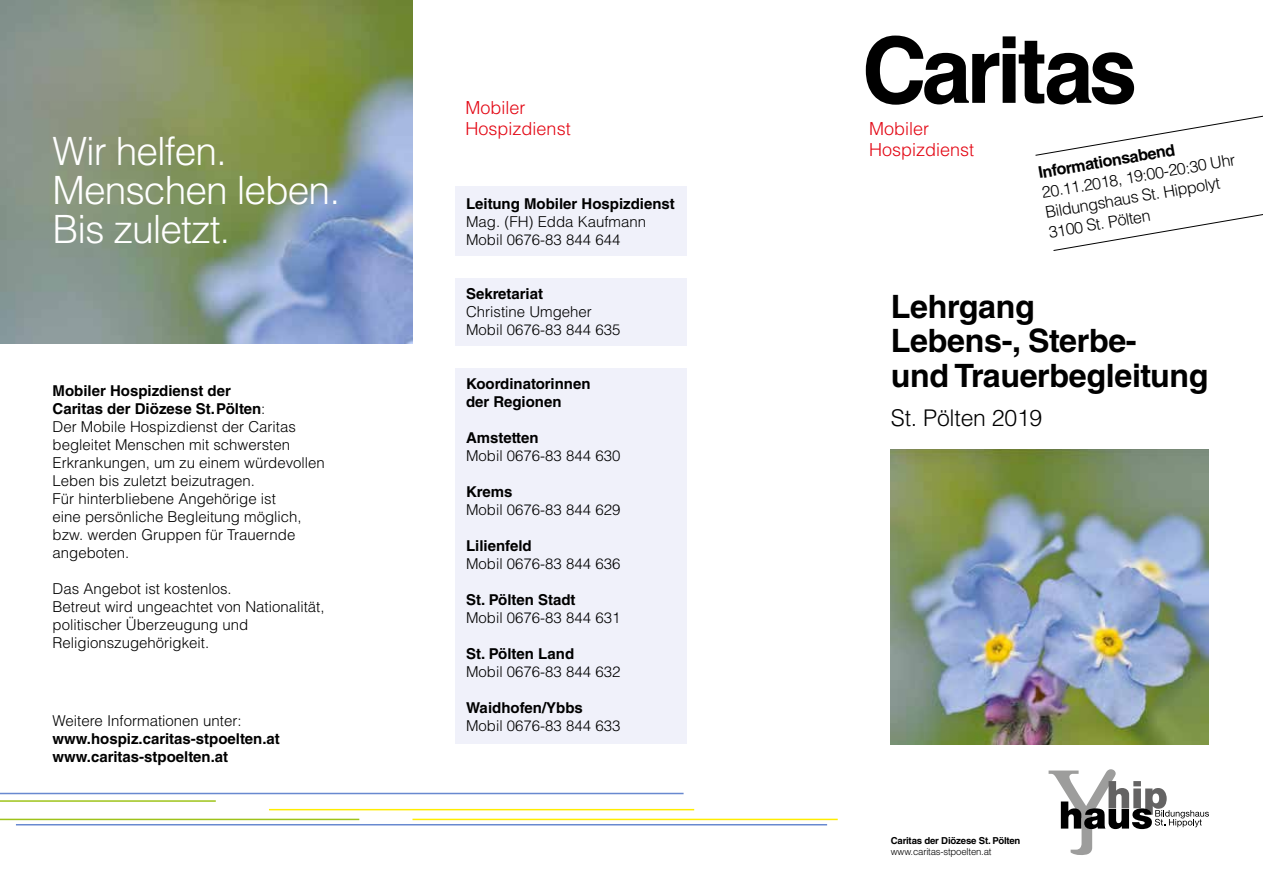
<style>
.page{position:relative;width:1263px;height:893px;background:#fff}
.page>*{position:absolute;margin:0;border:0;box-sizing:border-box;transform-origin:0 0}
.t1{font:300 39px/39px "Helvetica LT Std";letter-spacing:-.025em;color:#fff}
.t2{font:700 32.25px/34.5px "Helvetica LT Std";letter-spacing:-.01em;color:#000}
.t3{font:300 22.95px "Helvetica LT Std";letter-spacing:-.01em;color:#000}
.t4{font:300 18px/21px "Helvetica LT Std";color:#e30613}
.t5{font:300 16.2px/20.1px "Helvetica LT Std";color:#000}
.t6{font:700 16.2px "Helvetica LT Std";color:#000}
.t7{font:300 15px/18px "Helvetica LT Std";color:#000}
.t8{font:700 15px/18px "Helvetica LT Std";color:#000}
.t9{font:700 9.6px "Helvetica LT Std";letter-spacing:-.02em;color:#000}
.t10{font:300 9.6px "Helvetica LT Std";letter-spacing:-.02em;color:#000}
.s1{font-weight:700}
</style>
<div class="page">
<img style="left:0;top:0;width:412px;height:343px">
<svg style="left:866px;top:36px;width:268px;height:69px"></svg>
<img style="left:891px;top:449px;width:318px;height:295px">
<hr style="left:412px;top:819px;width:426px;height:1px;background:#ffed00">
<hr style="left:16px;top:824px;width:811px;height:1px;background:#6889d0">
<hr style="left:0;top:819px;width:359px;height:1px;background:#9ec319">
<hr style="left:269px;top:809px;width:425px;height:1px;background:#ffed00">
<hr style="left:0;top:793px;width:684px;height:1px;background:#6889d0">
<hr style="left:0;top:800px;width:216px;height:2px;background:#9ec319">
<svg style="left:1048px;top:769px;width:161px;height:86px"></svg>
<svg style="left:1035px;top:115px;width:228px;height:41px"></svg>
<svg style="left:1053px;top:214px;width:210px;height:37px"></svg>
<div style="left:455px;top:278px;width:232px;height:67px;background:#f0f1fa"></div>
<div style="left:455px;top:368px;width:232px;height:375px;background:#f0f1fa"></div>
<div style="left:455px;top:186px;width:232px;height:70px;background:#f0f1fa"></div>
<p class="t4" style="left:466px;top:97px;width:107px">Mobiler<br>Hospizdienst</p>
<p class="t4" style="left:869px;top:118px;width:107px">Mobiler<br>Hospizdienst</p>
<h1 class="t1" style="left:53px;top:132px;width:289px">Wir helfen.<br>Menschen leben.<br>Bis zuletzt.</h1>
<p class="t6" style="left:1037px;top:163px;width:140px;rotate:-10deg">Informationsabend</p>
<p class="t5" style="left:1040px;top:183px;width:198px;rotate:-10deg">20.11.2018, 19:00-20:30 Uhr<br>Bildungshaus St. Hippolyt<br>3100 St. Pölten</p>
<p class="t8" style="left:466px;top:195px;width:210px">Leitung Mobiler Hospizdienst</p>
<p class="t7" style="left:466px;top:213px;width:182px">Mag. (FH) Edda Kaufmann<br>Mobil 0676-83 844 644</p>
<p class="t7" style="left:53px;top:382px;width:274px"><span class="s1">Mobiler Hospizdienst der<br>Caritas der Diözese St.Pölten</span>:<br>Der Mobile Hospizdienst der Caritas begleitet Menschen mit schwersten<br>Erkrankungen, um zu einem würdevollen<br>Leben bis zuletzt beizutragen.<br>Für hinterbliebene Angehörige ist<br>eine persönliche Begleitung möglich, bzw. werden Gruppen für Trauernde angeboten.</p>
<p class="t7" style="left:53px;top:580px;width:274px">Das Angebot ist kostenlos.<br>Betreut wird ungeachtet von Nationalität, politischer Überzeugung und<br>Religionszugehörigkeit.</p>
<p class="t7" style="left:53px;top:711px;width:190px">Weitere Informationen unter:</p>
<p class="t8" style="left:53px;top:729px;width:229px">www.hospiz.caritas-stpoelten.at www.caritas-stpoelten.at</p>
<p class="t8" style="left:466px;top:285px;width:79px">Sekretariat</p>
<p class="t7" style="left:466px;top:303px;width:156px">Christine Umgeher<br>Mobil 0676-83 844 635</p>
<p class="t8" style="left:466px;top:375px;width:126px">Koordinatorinnen der Regionen</p>
<p class="t8" style="left:466px;top:429px;width:74px">Amstetten</p>
<p class="t7" style="left:466px;top:447px;width:156px">Mobil 0676-83 844 630</p>
<p class="t8" style="left:466px;top:483px;width:48px">Krems</p>
<p class="t7" style="left:466px;top:501px;width:156px">Mobil 0676-83 844 629</p>
<p class="t8" style="left:466px;top:537px;width:67px">Lilienfeld</p>
<p class="t7" style="left:466px;top:555px;width:156px">Mobil 0676-83 844 636</p>
<p class="t8" style="left:466px;top:591px;width:111px">St. Pölten Stadt</p>
<p class="t7" style="left:466px;top:609px;width:156px">Mobil 0676-83 844 631</p>
<p class="t8" style="left:466px;top:645px;width:110px">St. Pölten Land</p>
<p class="t7" style="left:466px;top:663px;width:156px">Mobil 0676-83 844 632</p>
<p class="t8" style="left:466px;top:699px;width:118px">Waidhofen/Ybbs</p>
<p class="t7" style="left:466px;top:717px;width:156px">Mobil 0676-83 844 633</p>
<h2 class="t2" style="left:891px;top:288px;width:319px">Lehrgang<br>Lebens-, Sterbe-<br>und Trauerbegleitung</h2>
<h3 class="t3" style="left:891px;top:403px;width:153px">St. Pölten 2019</h3>
<p class="t9" style="left:891px;top:835px;width:131px">Caritas der Diözese St. Pölten</p>
<p class="t10" style="left:891px;top:846px;width:102px">www.caritas-stpoelten.at</p>
</div>
